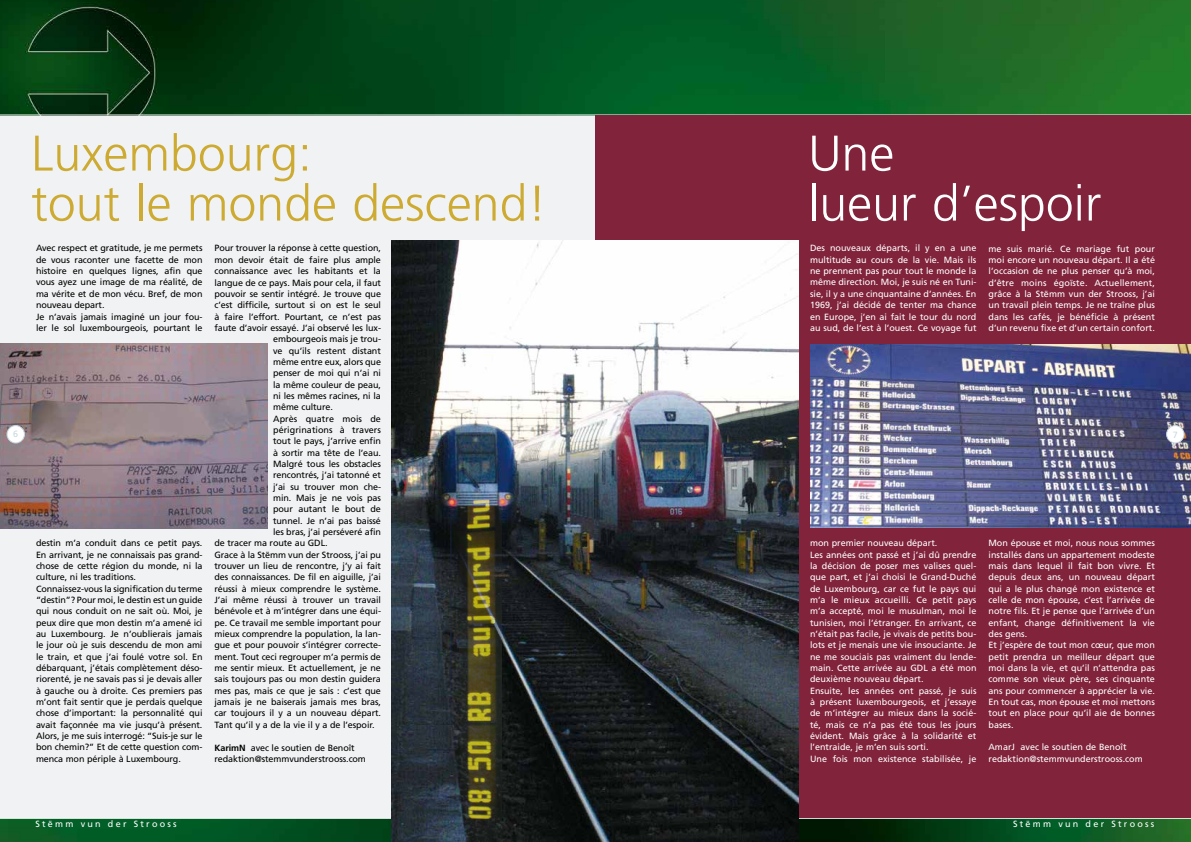
<style>
.page{position:relative;width:1191px;height:842px;background:#fff}
.page>*{position:absolute;margin:0;border:0;box-sizing:border-box;transform-origin:0 0}
.t1{font:300 50px/50px "Frutiger";color:#cdaa31}
.t2{font:300 50px/50px "Frutiger";color:#fff}
.t3{font:9px/11.3px "Frutiger";letter-spacing:-.01em;color:#000}
.t4{font:9px/11.3px "Frutiger";color:#fff}
.t5{font:9px "Frutiger";letter-spacing:.25em;color:#fff}
.t6{font:9px "Frutiger";color:#c8d7df}
.s1{font-weight:700}
</style>
<div class="page">
<div style="left:0;top:111px;width:1191px;height:711px;background:#f1f2f3"></div>
<svg style="left:0;top:0;width:1191px;height:116px;background:#0c541f"></svg>
<svg style="left:0;top:818px;width:1191px;height:24px;background:#0d5224"></svg>
<div style="left:595px;top:115px;width:596px;height:703px;background:#80233b"></div>
<img style="left:810px;top:344px;width:381px;height:184px">
<div style="left:1166px;top:426px;width:18px;height:17px;background:#fff;border-radius:50%"></div>
<div style="left:1166px;top:425px;width:18px;height:18px;border:1px solid #c8d7df;border-radius:50%"></div>
<img style="left:392px;top:241px;width:406px;height:601px">
<img style="left:0;top:344px;width:267px;height:184px">
<div style="left:7px;top:426px;width:17px;height:17px;background:#fff;border-radius:50%"></div>
<div style="left:7px;top:425px;width:18px;height:18px;border:1px solid #c8d7df;border-radius:50%"></div>
<img style="left:451px;top:495px;width:51px;height:347px">
<p class="t6" style="left:13px;top:429px;width:7px">6</p>
<h1 class="t1" style="left:31px;top:129px;width:517px">Luxembourg:<br>tout le monde descend!</h1>
<p class="t3" style="left:36px;top:243px;width:168px">Avec respect et gratitude, je me permets de vous raconter une facette de mon histoire en quelques lignes, afin que vous ayez une image de ma réalité, de ma vérite et de mon vécu. Bref, de mon nouveau depart.<br>Je n’avais jamais imaginé un jour fou&shy;ler le sol luxembourgeois, pourtant le</p>
<p class="t3" style="left:214px;top:243px;width:168px">Pour trouver la réponse à cette question,</p>
<p class="t3" style="left:214px;top:254px;width:168px">mon devoir était de faire plus ample</p>
<p class="t3" style="left:214px;top:265px;width:168px">connaissance avec les habitants et la</p>
<p class="t3" style="left:214px;top:277px;width:168px">langue de ce pays. Mais pour cela, il faut</p>
<p class="t3" style="left:214px;top:288px;width:168px">pouvoir se sentir intégré. Je trouve que</p>
<p class="t3" style="left:214px;top:299px;width:168px">c’est difficile, surtout si on est le seul</p>
<p class="t3" style="left:214px;top:311px;width:168px">à faire l’effort. Pourtant, ce n’est pas</p>
<p class="t3" style="left:214px;top:322px;width:168px">faute d’avoir essayé. J’ai observé les lux-</p>
<p class="t3" style="left:273px;top:333px;width:109px">embourgeois mais je trou-</p>
<p class="t3" style="left:273px;top:345px;width:109px">ve qu’ils restent distant</p>
<p class="t3" style="left:273px;top:356px;width:109px">même entre eux, alors que</p>
<p class="t3" style="left:273px;top:367px;width:109px">penser de moi qui n’ai ni</p>
<p class="t3" style="left:273px;top:379px;width:109px">la même couleur de peau,</p>
<p class="t3" style="left:273px;top:390px;width:109px">ni les mêmes racines, ni la</p>
<p class="t3" style="left:273px;top:401px;width:61px">même culture.</p>
<p class="t3" style="left:273px;top:413px;width:109px">Après quatre mois de</p>
<p class="t3" style="left:273px;top:424px;width:109px">périgrinations à travers</p>
<p class="t3" style="left:273px;top:436px;width:109px">tout le pays, j’arrive enfin</p>
<p class="t3" style="left:273px;top:447px;width:109px">à sortir ma tête de l’eau.</p>
<p class="t3" style="left:273px;top:458px;width:109px">Malgré tous les obstacles</p>
<p class="t3" style="left:273px;top:470px;width:109px">rencontrés, j’ai tatonné et</p>
<p class="t3" style="left:273px;top:481px;width:109px">j’ai su trouver mon che-</p>
<p class="t3" style="left:273px;top:492px;width:109px">min. Mais je ne vois pas</p>
<p class="t3" style="left:273px;top:504px;width:109px">pour autant le bout de</p>
<p class="t3" style="left:273px;top:515px;width:109px">tunnel. Je n’ai pas baissé</p>
<p class="t3" style="left:273px;top:526px;width:109px">les bras, j’ai perséveré afin</p>
<p class="t3" style="left:214px;top:538px;width:115px">de tracer ma route au GDL.</p>
<p class="t3" style="left:214px;top:549px;width:168px">Grace à la Stëmm vun der Strooss, j’ai pu</p>
<p class="t3" style="left:214px;top:560px;width:168px">trouver un lieu de rencontre, j’y ai fait</p>
<p class="t3" style="left:214px;top:572px;width:168px">des connaissances. De fil en aiguille, j’ai</p>
<p class="t3" style="left:214px;top:583px;width:168px">réussi à mieux comprendre le système.</p>
<p class="t3" style="left:214px;top:594px;width:168px">J’ai même réussi à trouver un travail</p>
<p class="t3" style="left:214px;top:606px;width:168px">bénévole et à m’intégrer dans une équi-</p>
<p class="t3" style="left:214px;top:617px;width:168px">pe. Ce travail me semble important pour</p>
<p class="t3" style="left:214px;top:628px;width:168px">mieux comprendre la population, la lan-</p>
<p class="t3" style="left:214px;top:640px;width:168px">gue et pour pouvoir s’intégrer correcte-</p>
<p class="t3" style="left:214px;top:651px;width:168px">ment. Tout ceci regrouper m’a permis de</p>
<p class="t3" style="left:214px;top:662px;width:168px">me sentir mieux. Et actuellement, je ne</p>
<p class="t3" style="left:214px;top:674px;width:168px">sais toujours pas ou mon destin guidera</p>
<p class="t3" style="left:214px;top:685px;width:168px">mes pas, mais ce que je sais : c’est que</p>
<p class="t3" style="left:214px;top:696px;width:168px">jamais je ne baiserais jamais mes bras,</p>
<p class="t3" style="left:214px;top:708px;width:168px">car toujours il y a un nouveau départ.</p>
<p class="t3" style="left:214px;top:719px;width:161px">Tant qu’il y a de la vie il y a de l’espoir.</p>
<p class="t3" style="left:214px;top:742px;width:153px"><span class="s1">KarimN</span> avec le soutien de Benoît redaktion@stemmvunderstrooss.com</p>
<p class="t3" style="left:36px;top:538px;width:168px">destin m’a conduit dans ce petit pays.<br>En arrivant, je ne connaissais pas grand&shy;chose de cette région du monde, ni la culture, ni les traditions.<br>Connaissez-vous la signification du terme “destin”? Pour moi, le destin est un guide qui nous conduit on ne sait où. Moi, je peux dire que mon destin m’a amené ici au Luxembourg. Je n’oublierais jamais le jour où je suis descendu de mon ami le train, et que j’ai foulé votre sol. En débarquant, j’étais complètement déso&shy;riorenté, je ne savais pas si je devais aller à gauche ou à droite. Ces premiers pas m’ont fait sentir que je perdais quelque chose d’important: la personnalité qui avait façonnée ma vie jusqu’à présent.<br>Alors, je me suis interrogé: “Suis-je sur le bon chemin?” Et de cette question com&shy;menca mon périple à Luxembourg.</p>
<h1 class="t2" style="left:808px;top:129px;width:295px">Une<br>lueur d’espoir</h1>
<p class="t4" style="left:810px;top:243px;width:168px;text-align:justify">Des nouveaux départs, il y en a une multitude au cours de la vie. Mais ils ne prennent pas pour tout le monde la même direction. Moi, je suis né en Tuni&shy;sie, il y a une cinquantaine d’années. En 1969, j’ai décidé de tenter ma chance en Europe, j’en ai fait le tour du nord au sud, de l’est à l’ouest. Ce voyage fut</p>
<p class="t4" style="left:988px;top:243px;width:168px;text-align:justify">me suis marié. Ce mariage fut pour moi encore un nouveau départ. Il a été l’occasion de ne plus penser qu’à moi, d’être moins égoïste. Actuellement, grâce à la Stëmm vun der Strooss, j’ai un travail plein temps. Je ne traîne plus dans les cafés, je bénéficie à présent d’un revenu fixe et d’un certain confort.</p>
<p class="t6" style="left:1172px;top:429px;width:7px">7</p>
<p class="t4" style="left:810px;top:538px;width:168px">mon premier nouveau départ.<br>Les années ont passé et j’ai dû prendre la décision de poser mes valises quel&shy;que part, et j’ai choisi le Grand-Duché de Luxembourg, car ce fut le pays qui m’a le mieux accueilli. Ce petit pays m’a accepté, moi le musulman, moi le tunisien, moi l’étranger. En arrivant, ce n’était pas facile, je vivais de petits bou&shy;lots et je menais une vie insouciante. Je ne me souciais pas vraiment du lende&shy;main. Cette arrivée au GDL a été mon deuxième nouveau départ.<br>Ensuite, les années ont passé, je suis à présent luxembourgeois, et j’essaye de m’intégrer au mieux dans la socié&shy;té, mais ce n’a pas été tous les jours évident. Mais grâce à la solidarité et l’entraide, je m’en suis sorti.<br>Une fois mon existence stabilisée, je</p>
<p class="t4" style="left:988px;top:538px;width:168px">Mon épouse et moi, nous nous sommes installés dans un appartement modeste mais dans lequel il fait bon vivre. Et depuis deux ans, un nouveau départ qui a le plus changé mon existence et celle de mon épouse, c’est l’arrivée de notre fils. Et je pense que l’arrivée d’un enfant, change définitivement la vie des gens.<br>Et j’espère de tout mon cœur, que mon petit prendra un meilleur départ que moi dans la vie, et qu’il n’attendra pas comme son vieux père, ses cinquante ans pour commencer à apprécier la vie.<br>En tout cas, mon épouse et moi mettons tout en place pour qu’il aie de bonnes bases.</p>
<p class="t4" style="left:988px;top:742px;width:156px">AmarJ avec le soutien de Benoît redaktion@stemmvunderstrooss.com</p>
<p class="t5" style="left:35px;top:819px;width:143px">Stëmm vun der Strooss</p>
<p class="t5" style="left:1013px;top:819px;width:143px">Stëmm vun der Strooss</p>
</div>
